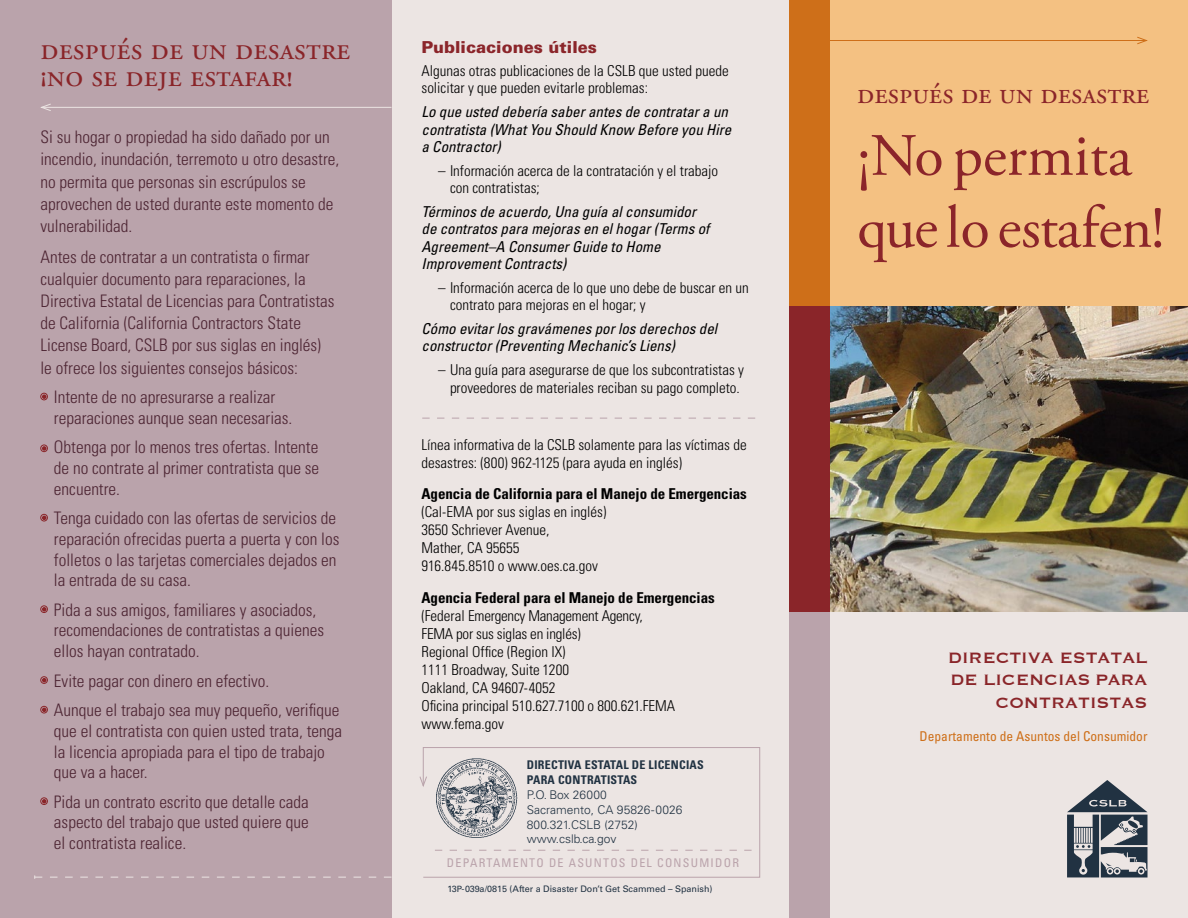
<style>
.page{position:relative;width:1188px;height:918px;background:#fff}
.page>*{position:absolute;margin:0;border:0;box-sizing:border-box;transform-origin:0 0}
.t1{font:60px/72px "Adobe Garamond Pro";letter-spacing:-.02em;color:#8b252a}
.t2{font:31.5px/27.8px "Adobe Garamond Pro";letter-spacing:.005em;color:#8a2529}
.t3{font:30px "Adobe Garamond Pro";color:#8b252a}
.t4{font:19.5px/22.5px "Copperplate";color:#8a2529;text-align:right}
.t5{font:300 condensed 17.25px/20.7px "Univers LT Std";color:#4c2432}
.t6{font:900 16.5px "Univers LT Std";color:#8b252a}
.t7{font:300 condensed 15px/18px "Univers LT Std";color:#000}
.t8{font:italic condensed 15px/17.2px "Univers LT Std";color:#000}
.t9{font:700 condensed 15px "Univers LT Std";letter-spacing:-.005em;color:#000}
.t10{font:condensed 13.5px "Univers LT Std";color:#ce6f19}
.t11{font:300 12px/14.7px "Univers LT Std";color:#213242}
.t12{font:700 condensed 12px/15px "Univers LT Std";letter-spacing:.02em;color:#213242}
.t13{font:condensed 12px "Univers LT Std";letter-spacing:.105em;color:#baa3ab}
.t14{font:9px "Univers LT Std";color:#213242}
.s1{font-size:8.7px}
</style>
<div class="page">
<div style="left:392px;top:0;width:398px;height:918px;background:#ece5e3"></div>
<div style="left:829px;top:0;width:359px;height:306px;background:#f4c182"></div>
<img style="left:830px;top:306px;width:358px;height:306px">
<div style="left:828px;top:612px;width:360px;height:306px;background:#ece5e3"></div>
<div style="left:790px;top:0;width:40px;height:306px;background:#ce6f19"></div>
<div style="left:790px;top:306px;width:40px;height:306px;background:#8a2529"></div>
<div style="left:790px;top:612px;width:40px;height:306px;background:#baa3ab"></div>
<svg style="left:1067px;top:780px;width:81px;height:97px"></svg>
<div style="left:0;top:0;width:392px;height:918px;background:#baa3ab"></div>
<div style="left:40px;top:393px;width:8px;height:7px;border:1px solid #8a2529;border-radius:50%"></div>
<svg style="left:42px;top:394px;width:4px;height:5px"></svg>
<div style="left:40px;top:445px;width:8px;height:7px;border:1px solid #8a2529;border-radius:50%"></div>
<svg style="left:42px;top:446px;width:4px;height:5px"></svg>
<div style="left:40px;top:514px;width:8px;height:7px;border:1px solid #8a2529;border-radius:50%"></div>
<svg style="left:42px;top:516px;width:4px;height:4px"></svg>
<div style="left:40px;top:606px;width:8px;height:7px;border:1px solid #8a2529;border-radius:50%"></div>
<svg style="left:42px;top:607px;width:4px;height:5px"></svg>
<div style="left:40px;top:676px;width:8px;height:8px;border:1px solid #8a2529;border-radius:50%"></div>
<svg style="left:42px;top:678px;width:4px;height:4px"></svg>
<div style="left:40px;top:706px;width:8px;height:7px;border:1px solid #8a2529;border-radius:50%"></div>
<svg style="left:42px;top:708px;width:4px;height:4px"></svg>
<div style="left:40px;top:798px;width:8px;height:7px;border:1px solid #8a2529;border-radius:50%"></div>
<svg style="left:42px;top:799px;width:4px;height:5px"></svg>
<svg style="left:34px;top:875px;width:358px;height:4px"></svg>
<hr style="left:42px;top:107px;width:350px;height:1px;background:#ece5e3">
<svg style="left:40px;top:103px;width:12px;height:8px"></svg>
<hr style="left:809px;top:40px;width:337px;height:1px;background:#ce6f19">
<svg style="left:1137px;top:36px;width:11px;height:9px"></svg>
<svg style="left:422px;top:418px;width:333px;height:1px"></svg>
<svg style="left:423px;top:747px;width:337px;height:131px"></svg>
<svg style="left:419px;top:776px;width:9px;height:12px"></svg>
<svg style="left:435px;top:850px;width:317px;height:1px"></svg>
<img style="left:436px;top:758px;width:83px;height:81px">
<h2 class="t2" style="left:40px;top:36px;width:311px">después de un desastre ¡no se deje estafar!</h2>
<p class="t5" style="left:40px;top:126px;width:300px;line-height:22.2px">Si su hogar o propiedad ha sido dañado por un incendio, inundación, terremoto u otro desastre, no permita que personas sin escrúpulos se aprovechen de usted durante este momento de vulnerabilidad.</p>
<p class="t5" style="left:40px;top:246px;width:296px;line-height:22.2px">Antes de contratar a un contratista o firmar cualquier documento para reparaciones, la Directiva Estatal de Licencias para Contratistas de California (California Contractors State License Board, CSLB por sus siglas en inglés) le ofrece los siguientes consejos básicos:</p>
<p class="t5" style="left:54px;top:387px;width:240px">Intente de no apresurarse a realizar reparaciones aunque sean necesarias.</p>
<p class="t5" style="left:54px;top:437px;width:267px;text-align:justify">Obtenga por lo menos tres ofertas. Intente de no contrate al primer contratista que se encuentre.</p>
<p class="t5" style="left:54px;top:508px;width:287px">Tenga cuidado con las ofertas de servicios de reparación ofrecidas puerta a puerta y con los folletos o las tarjetas comerciales dejados en la entrada de su casa.</p>
<p class="t5" style="left:54px;top:599px;width:272px">Pida a sus amigos, familiares y asociados, recomendaciones de contratistas a quienes ellos hayan contratado.</p>
<p class="t5" style="left:54px;top:666px;width:287px;line-height:29.7px">Evite pagar con dinero en efectivo.<br>Aunque el trabajo sea muy pequeño, verifique</p>
<p class="t5" style="left:54px;top:720px;width:290px">que el contratista con quien usted trata, tenga la licencia apropiada para el tipo de trabajo que va a hacer.</p>
<p class="t5" style="left:54px;top:791px;width:256px;text-align:justify">Pida un contrato escrito que detalle cada aspecto del trabajo que usted quiere que el contratista realice.</p>
<p class="t6" style="left:422px;top:36px;width:177px">Publicaciones útiles</p>
<p class="t7" style="left:422px;top:62px;width:309px;line-height:17.2px">Algunas otras publicaciones de la CSLB que usted puede solicitar y que pueden evitarle problemas:</p>
<p class="t8" style="left:422px;top:103px;width:311px">Lo que usted debería saber antes de contratar a un contratista (What You Should Know Before you Hire a Contractor)</p>
<p class="t7" style="left:450px;top:162px;width:270px;line-height:17.2px;text-indent:-12px">– Información acerca de la contratación y el trabajo con contratistas;</p>
<p class="t8" style="left:422px;top:203px;width:289px">Términos de acuerdo, Una guía al consumidor de contratos para mejoras en el hogar (Terms of Agreement–A Consumer Guide to Home Improvement Contracts)</p>
<p class="t7" style="left:450px;top:279px;width:300px;line-height:17.2px;text-indent:-12px">– Información acerca de lo que uno debe de buscar en un contrato para mejoras en el hogar; y</p>
<p class="t8" style="left:422px;top:320px;width:297px">Cómo evitar los gravámenes por los derechos del constructor (Preventing Mechanic’s Liens)</p>
<p class="t7" style="left:438px;top:361px;width:308px;line-height:17.2px;text-align:center">– Una guía para asegurarse de que los subcontratistas y proveedores de materiales reciban su pago completo.</p>
<p class="t7" style="left:422px;top:436px;width:327px;line-height:17.2px">Línea informativa de la CSLB solamente para las víctimas de desastres: (800) 962-1125 (para ayuda en inglés)</p>
<p class="t9" style="left:422px;top:484px;width:327px">Agencia de California para el Manejo de Emergencias</p>
<p class="t7" style="left:422px;top:503px;width:186px">(Cal-EMA por sus siglas en inglés)<br>3650 Schriever Avenue,<br>Mather, CA 95655<br>916.845.8510 o www.oes.ca.gov</p>
<p class="t9" style="left:422px;top:588px;width:295px">Agencia Federal para el Manejo de Emergencias</p>
<p class="t7" style="left:422px;top:606px;width:255px">(Federal Emergency Management Agency,<br>FEMA por sus siglas en inglés)<br>Regional Office (Region IX)<br>1111 Broadway, Suite 1200<br>Oakland, CA 94607-4052<br>Oficina principal 510.627.7100 o 800.621.FEMA www.fema.gov</p>
<p class="t12" style="left:527px;top:757px;width:179px">DIRECTIVA ESTATAL DE LICENCIAS<br>PARA CONTRATISTAS</p>
<p class="t11" style="left:527px;top:787px;width:157px">P.O. Box 26000<br>Sacramento, CA 95826-0026<br>800.321.CSLB (2752) www.cslb.ca.gov</p>
<p class="t13" style="left:447px;top:855px;width:294px">DEPARTAMENTO DE ASUNTOS DEL CONSUMIDOR</p>
<p class="t14" style="left:447px;top:883px;width:267px">13<span class="s1">P</span>-039a/0815 (After a Disaster Don’t Get Scammed – Spanish)</p>
<h3 class="t3" style="left:857px;top:75px;width:293px">después de un desastre</h3>
<h1 class="t1" style="left:857px;top:122px;width:309px">¡No permita que lo estafen!</h1>
<p class="t4" style="left:948px;top:645px;width:201px">DIRECTIVA ESTATAL<br>DE LICENCIAS PARA<br>CONTRATISTAS</p>
<p class="t10" style="left:920px;top:728px;width:229px">Departamento de Asuntos del Consumidor</p>
</div>
